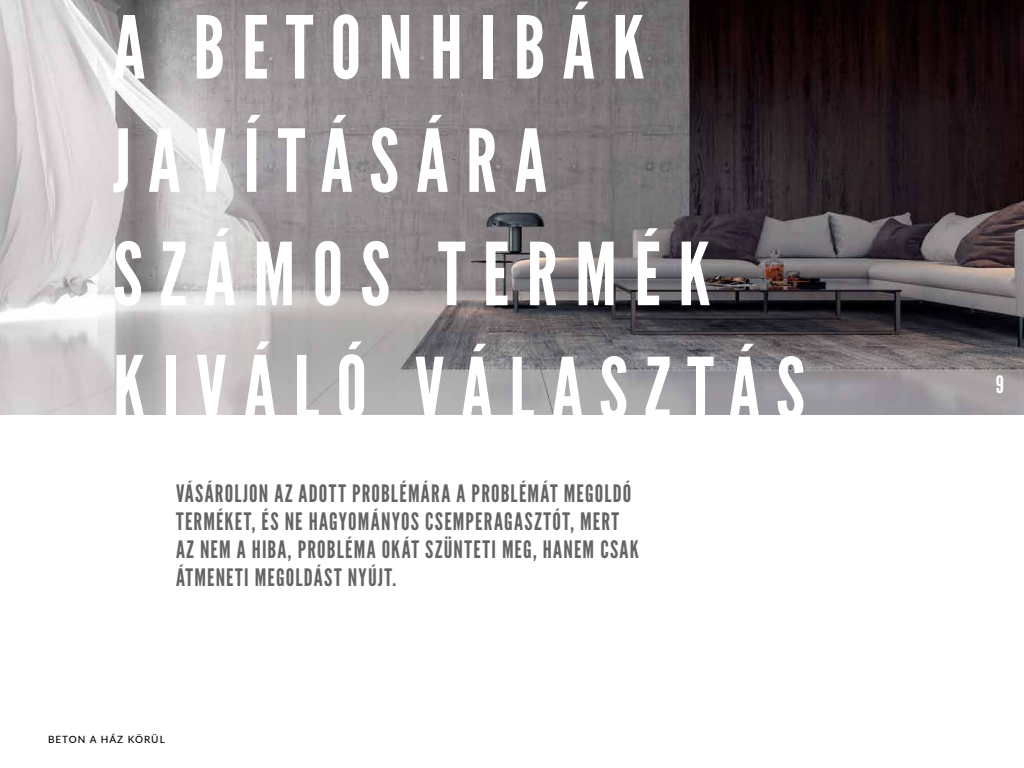
<style>
.page{position:relative;width:1024px;height:768px;background:#fff}
.page>*{position:absolute;margin:0;border:0;box-sizing:border-box;transform-origin:0 0}
.t1{font:86.5px/113.3px "League Gothic";letter-spacing:.2em;color:#fff}
.t2{font:84px "League Gothic";letter-spacing:.2em;color:#fff}
.t3{font:24px/28px "League Gothic";letter-spacing:.055em;color:#646464}
.t4{font:24px "League Gothic";color:#fff}
.t5{font:500 10px "Lato";letter-spacing:.1em;color:#000}
.s1{font-size:86.5px}
</style>
<div class="page">
<img style="left:0;top:0;width:1024px;height:414px">
<h1 class="t1" style="left:113px;top:-8px;width:599px">A BETONHIBÁK<br>JAVÍTÁSÁRA<br>SZÁMOS TERMÉK</h1>
<h2 class="t2" style="left:113px;top:338px;width:693px"><span class="s1">KIVÁLÓ</span> VÁLASZTÁS</h2>
<p class="t3" style="left:176px;top:479px;width:464px">VÁSÁROLJON AZ ADOTT PROBLÉMÁRA A PROBLÉMÁT MEGOLDÓ TERMÉKET, ÉS NE HAGYOMÁNYOS CSEMPERAGASZTÓT, MERT AZ NEM A HIBA, PROBLÉMA OKÁT SZÜNTETI MEG, HANEM CSAK ÁTMENETI MEGOLDÁST NYÚJT.</p>
<p class="t5" style="left:48px;top:733px;width:118px">BETON A HÁZ KÖRÜL</p>
<p class="t4" style="left:996px;top:370px;width:10px">9</p>
</div>
